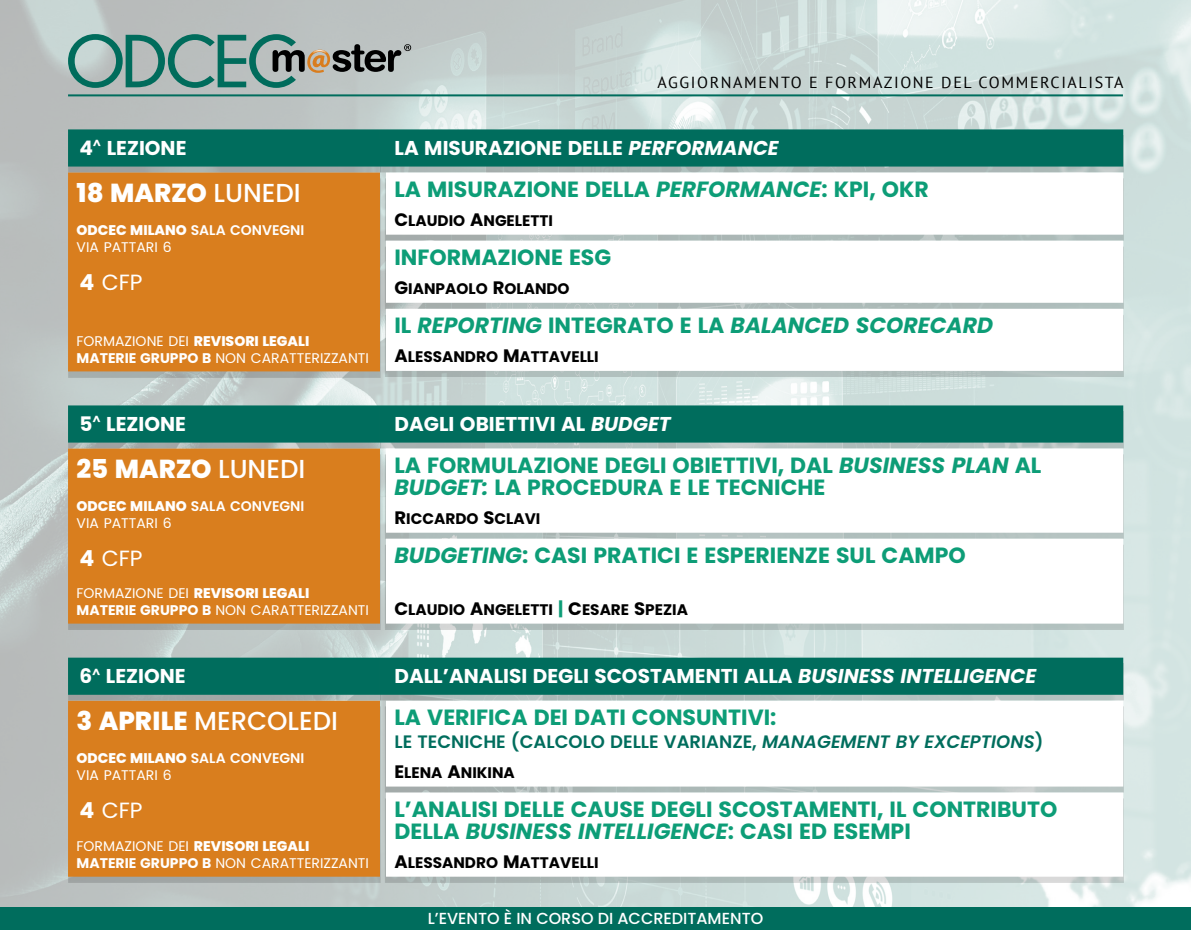
<style>
.page{position:relative;width:1191px;height:930px;background:#fff}
.page>*{position:absolute;margin:0;border:0;box-sizing:border-box;transform-origin:0 0}
.t1{font:800 26px "Poppins";color:#fff}
.t2{font:500 26px "Poppins";color:#fff}
.t3{font:700 22px/22px "Poppins";color:#0d9d77}
.t4{font:italic 700 22px "Poppins";color:#0d9d77}
.t5{font:22px "Poppins";letter-spacing:-.005em;color:#fff}
.t6{font:700 20px "Poppins";color:#fff}
.t7{font:600 18px "Poppins";color:#006d5d}
.t8{font:16px "PT Sans";letter-spacing:.1em;color:#000}
.t9{font:500 16px "Poppins";color:#fff}
.t10{font:15.4px "Poppins Bold SC850";color:#000}
.t11{font:14px/16.8px "Poppins";color:#fff}
.t12{font:14px "Poppins Semi Bold SC850";color:#fff}
.t13{font:14px "Poppins Regular SC850";color:#fff}
.s1{font-weight:500}
.s2{font-family:"Poppins Extra Bold SC850"}
.s3{font-weight:700}
.s4{font-weight:800}
.s5{font-style:italic}
.s6{font-size:18px}
.s7{font-style:normal}
.s8{font-size:18px;color:#0d9d77}
</style>
<div class="page">
<img style="left:0;top:0;width:1191px;height:907px">
<hr style="left:68px;top:94px;width:1055px;height:2px;background:#006d5d">
<svg style="left:68px;top:34px;width:343px;height:54px;background:#86a19b"></svg>
<div style="left:0;top:907px;width:1191px;height:23px;background:#006d5d"></div>
<div style="left:68px;top:135px;width:312px;height:242px;background:#000;opacity:.15"></div>
<div style="left:68px;top:173px;width:312px;height:198px;background:#d97e1e"></div>
<div style="left:380px;top:135px;width:743px;height:242px;background:#000;opacity:.15"></div>
<div style="left:68px;top:129px;width:1055px;height:38px;background:#006d5d"></div>
<svg style="left:386px;top:173px;width:737px;height:198px"></svg>
<div style="left:68px;top:411px;width:312px;height:218px;background:#000;opacity:.15"></div>
<div style="left:68px;top:448px;width:312px;height:175px;background:#d97e1e"></div>
<div style="left:380px;top:411px;width:743px;height:218px;background:#000;opacity:.15"></div>
<div style="left:68px;top:405px;width:1055px;height:37px;background:#006d5d"></div>
<svg style="left:386px;top:448px;width:737px;height:175px"></svg>
<div style="left:68px;top:663px;width:312px;height:219px;background:#000;opacity:.15"></div>
<div style="left:68px;top:701px;width:312px;height:175px;background:#d97e1e"></div>
<div style="left:380px;top:663px;width:743px;height:219px;background:#000;opacity:.15"></div>
<div style="left:68px;top:657px;width:1055px;height:38px;background:#006d5d"></div>
<svg style="left:386px;top:701px;width:737px;height:175px"></svg>
<p class="t6" style="left:79px;top:136px;width:109px">4<sup>^</sup> LEZIONE</p>
<p class="t1" style="left:77px;top:178px;width:226px">18 MARZO <span class="s1">LUNEDI</span></p>
<p class="t12" style="left:77px;top:222px;width:229px"><span class="s2">ODCEC MILANO</span> SALA CONVEGNI</p>
<p class="t13" style="left:77px;top:239px;width:36px">VIA PATTARI</p>
<p class="t13" style="left:163px;top:239px;width:10px">6</p>
<p class="t5" style="left:79px;top:269px;width:65px"><span class="s3">4</span> CFP</p>
<p class="t11" style="left:77px;top:333px;width:294px">FORMAZIONE DEI <span class="s4">REVISORI LEGALI<br></span><span class="s3">MATERIE GRUPPO B</span> NON CARATTERIZZANTI</p>
<p class="t6" style="left:79px;top:412px;width:108px">5<sup>^</sup> LEZIONE</p>
<p class="t1" style="left:77px;top:454px;width:230px">25 MARZO <span class="s1">LUNEDI</span></p>
<p class="t12" style="left:77px;top:498px;width:229px"><span class="s2">ODCEC MILANO</span> SALA CONVEGNI</p>
<p class="t13" style="left:77px;top:514px;width:36px">VIA PATTARI</p>
<p class="t13" style="left:163px;top:514px;width:10px">6</p>
<p class="t5" style="left:79px;top:545px;width:65px"><span class="s3">4</span> CFP</p>
<p class="t11" style="left:77px;top:585px;width:294px">FORMAZIONE DEI <span class="s4">REVISORI LEGALI<br></span><span class="s3">MATERIE GRUPPO B</span> NON CARATTERIZZANTI</p>
<p class="t6" style="left:79px;top:664px;width:108px">6<sup>^</sup> LEZIONE</p>
<p class="t2" style="left:77px;top:706px;width:263px"><span class="s4">3 APRILE</span> MERCOLEDI</p>
<p class="t12" style="left:77px;top:750px;width:229px"><span class="s2">ODCEC MILANO</span> SALA CONVEGNI</p>
<p class="t13" style="left:77px;top:767px;width:36px">VIA PATTARI</p>
<p class="t13" style="left:163px;top:767px;width:10px">6</p>
<p class="t5" style="left:79px;top:797px;width:65px"><span class="s3">4</span> CFP</p>
<p class="t11" style="left:77px;top:838px;width:294px">FORMAZIONE DEI <span class="s4">REVISORI LEGALI<br></span><span class="s3">MATERIE GRUPPO B</span> NON CARATTERIZZANTI</p>
<p class="t8" style="left:657px;top:72px;width:467px">AGGIORNAMENTO E FORMAZIONE DEL COMMERCIALISTA</p>
<p class="t6" style="left:394px;top:136px;width:386px">LA MISURAZIONE DELLE <span class="s5">PERFORMANCE</span></p>
<p class="t3" style="left:394px;top:178px;width:536px">LA MISURAZIONE DELLA <span class="s5">PERFORMANCE</span>: KPI, OKR</p>
<p class="t10" style="left:394px;top:212px;width:160px"><span class="s6">C</span>LAUDIO <span class="s6">A</span>NGELETTI</p>
<p class="t3" style="left:394px;top:246px;width:218px">INFORMAZIONE ESG</p>
<p class="t10" style="left:394px;top:280px;width:177px"><span class="s6">G</span>IANPAOLO <span class="s6">R</span>OLANDO</p>
<p class="t4" style="left:394px;top:312px;width:600px"><span class="s7">IL</span> REPORTING <span class="s7">INTEGRATO E LA</span> BALANCED SCORECARD</p>
<p class="t10" style="left:394px;top:348px;width:206px"><span class="s6">A</span>LESSANDRO <span class="s6">M</span>ATTAVELLI</p>
<p class="t6" style="left:394px;top:412px;width:278px">DAGLI OBIETTIVI AL <span class="s5">BUDGET</span></p>
<p class="t3" style="left:394px;top:454px;width:648px">LA FORMULAZIONE DEGLI OBIETTIVI, DAL <span class="s5">BUSINESS PLAN</span> AL<br><span class="s5">BUDGET:</span> LA PROCEDURA E LE TECNICHE</p>
<p class="t10" style="left:394px;top:510px;width:147px"><span class="s6">R</span>ICCARDO <span class="s6">S</span>CLAVI</p>
<p class="t3" style="left:394px;top:544px;width:573px"><span class="s5">BUDGETING</span>: CASI PRATICI E ESPERIENZE SUL CAMPO</p>
<p class="t10" style="left:394px;top:601px;width:295px"><span class="s6">C</span>LAUDIO <span class="s6">A</span>NGELETTI <span class="s8">|</span> <span class="s6">C</span>ESARE <span class="s6">S</span>PEZIA</p>
<p class="t6" style="left:394px;top:664px;width:643px">DALL’ANALISI DEGLI SCOSTAMENTI ALLA <span class="s5">BUSINESS INTELLIGENCE</span></p>
<p class="t3" style="left:394px;top:706px;width:383px">LA VERIFICA DEI DATI CONSUNTIVI:</p>
<p class="t7" style="left:394px;top:731px;width:650px">LE TECNICHE (CALCOLO DELLE VARIANZE, <span class="s5">MANAGEMENT BY EXCEPTIONS</span>)</p>
<p class="t10" style="left:394px;top:764px;width:122px"><span class="s6">E</span>LENA <span class="s6">A</span>NIKINA</p>
<p class="t3" style="left:394px;top:798px;width:664px">L’ANALISI DELLE CAUSE DEGLI SCOSTAMENTI, IL CONTRIBUTO<br>DELLA <span class="s5">BUSINESS INTELLIGENCE</span>: CASI ED ESEMPI</p>
<p class="t10" style="left:394px;top:854px;width:206px"><span class="s6">A</span>LESSANDRO <span class="s6">M</span>ATTAVELLI</p>
<p class="t9" style="left:428px;top:909px;width:337px">L’EVENTO È IN CORSO DI ACCREDITAMENTO</p>
</div>
